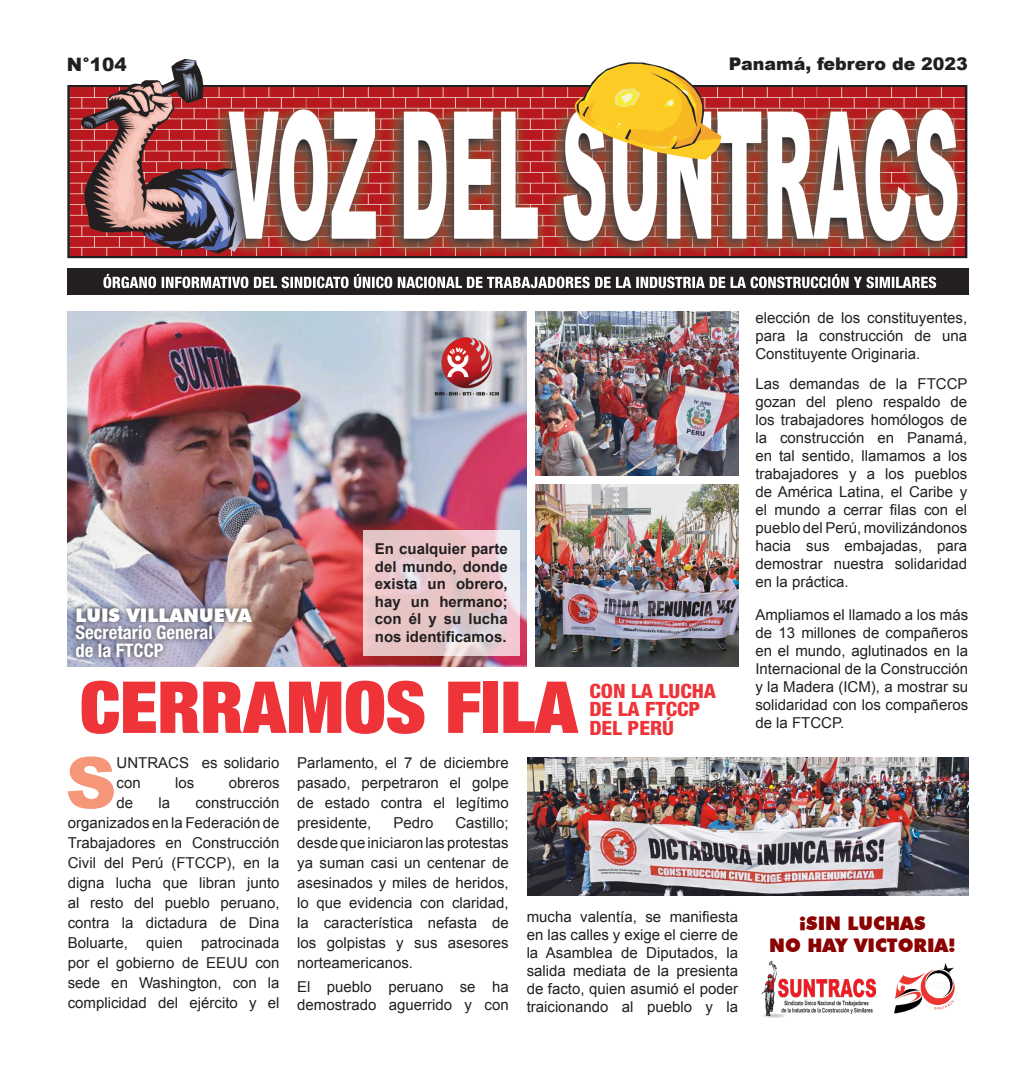
<style>
.page{position:relative;width:1035px;height:1080px;background:#fff}
.page>*{position:absolute;margin:0;border:0;box-sizing:border-box;transform-origin:0 0}
.t1{font:900 condensed 71.75px "Helvetica Neue LT Std";color:#ee3339;scale:1.04 1}
.t2{font:900 70.88px "Arial";color:#f6977a}
.t3{font:800 condensed 19.75px/18.5px "Helvetica Neue LT Std";color:#ee3339;scale:1.08 1}
.t4{font:700 condensed 18.75px/17.5px "Helvetica Neue LT Std";color:#fff}
.t5{font:900 18.75px/22.5px "Futura BT";color:#8b0202;text-align:center}
.t6{font:900 18.75px "Futura BT";color:#fff}
.t7{font:900 18.5px "Arial";color:#231f20}
.t8{font:900 17.38px "Arial";color:#231f20}
.t9{font:15px/18px "Arial";color:#231f20;text-align:justify}
.t10{font:700 15px/17.5px "Arial";color:#231f20;text-align:justify}
</style>
<div class="page">
<img style="left:67px;top:60px;width:901px;height:199px">
<div style="left:67px;top:268px;width:901px;height:27px;background:#231f20"></div>
<svg style="left:103px;top:274px;width:833px;height:14px"></svg>
<img style="left:762px;top:962px;width:113px;height:56px">
<img style="left:894px;top:963px;width:64px;height:51px">
<img style="left:527px;top:757px;width:441px;height:138px">
<img style="left:67px;top:311px;width:460px;height:355px">
<img style="left:535px;top:311px;width:203px;height:164px">
<img style="left:535px;top:485px;width:203px;height:181px">
<img style="left:430px;top:333px;width:79px;height:67px">
<svg style="left:363px;top:530px;width:156px;height:126px;fill:#e8c5c7"></svg>
<div style="left:70px;top:602px;width:188px;height:61px;background:#231f20;opacity:.84"></div>
<p class="t7" style="left:67px;top:51px;width:61px">N°104</p>
<p class="t8" style="left:729px;top:51px;width:241px">Panamá, febrero de 2023</p>
<p class="t6" style="left:75px;top:604px;width:178px">LUIS VILLANUEVA</p>
<p class="t4" style="left:75px;top:624px;width:139px">Secretario General de la FTCCP</p>
<p class="t10" style="left:375px;top:541px;width:134px">En cualquier parte del mundo, donde exista un obrero, hay un hermano; con él y su lucha nos identificamos.</p>
<h1 class="t1" style="left:80px;top:661px;width:480px">CERRAMOS FILA</h1>
<h3 class="t3" style="left:589px;top:681px;width:119px">CON LA LUCHA<br>DE LA FTCCP<br>DEL PERÚ</h3>
<h2 class="t2" style="left:65px;top:731px;width:53px">S</h2>
<p class="t9" style="left:117px;top:753px;width:165px;line-height:20px">UNTRACS es solidario con</p>
<p class="t9" style="left:175px;top:774px;width:21px">los</p>
<p class="t9" style="left:229px;top:774px;width:52px">obreros</p>
<p class="t9" style="left:68px;top:793px;width:213px;line-height:20px;text-indent:128px">construcción organizados en la Federación de Trabajadores en Construcción Civil del Perú (FTCCP), en la digna lucha que libran junto al resto del pueblo peruano, contra la dictadura de Dina Boluarte, quien patrocinada por el gobierno de EEUU con sede en Washington, con la complicidad del ejército y el</p>
<p class="t9" style="left:117px;top:794px;width:18px">de</p>
<p class="t9" style="left:159px;top:794px;width:13px">la</p>
<p class="t9" style="left:297px;top:753px;width:213px;line-height:20px">Parlamento, el 7 de diciembre pasado, perpetraron el golpe de estado contra el legítimo presidente,</p>
<p class="t9" style="left:297px;top:813px;width:213px;line-height:20px;text-indent:158px">Castillo; desde que iniciaron las protestas ya suman casi un centenar de asesinados y miles de heridos, lo que evidencia con claridad, la característica nefasta de los golpistas y sus asesores norteamericanos.</p>
<p class="t9" style="left:297px;top:978px;width:213px">El pueblo peruano se ha demostrado aguerrido y con</p>
<p class="t9" style="left:393px;top:814px;width:42px">Pedro</p>
<p class="t9" style="left:527px;top:908px;width:213px">mucha valentía, se manifiesta en las calles y exige el cierre de la Asamblea de Diputados, la salida mediata de la presienta de facto, quien asumió el poder traicionando al pueblo y la</p>
<p class="t9" style="left:755px;top:308px;width:213px">elección de los constituyentes, para la construcción de una Constituyente Originaria.</p>
<p class="t9" style="left:755px;top:375px;width:214px">Las demandas de la FTCCP gozan del pleno respaldo de los trabajadores homólogos de la construcción en Panamá, en tal sentido, llamamos a los trabajadores y a los pueblos de América Latina, el Caribe y el mundo a cerrar filas con el pueblo del Perú, movilizándonos hacia sus embajadas, para demostrar nuestra solidaridad en la práctica.</p>
<p class="t9" style="left:755px;top:606px;width:214px">Ampliamos el llamado a los más de 13 millones de compañeros en el mundo, aglutinados en la Internacional de la Construcción y la Madera (ICM), a mostrar su solidaridad con los compañeros de la FTCCP.</p>
<p class="t5" style="left:769px;top:911px;width:188px">¡SIN LUCHAS<br>NO HAY VICTORIA!</p>
</div>
